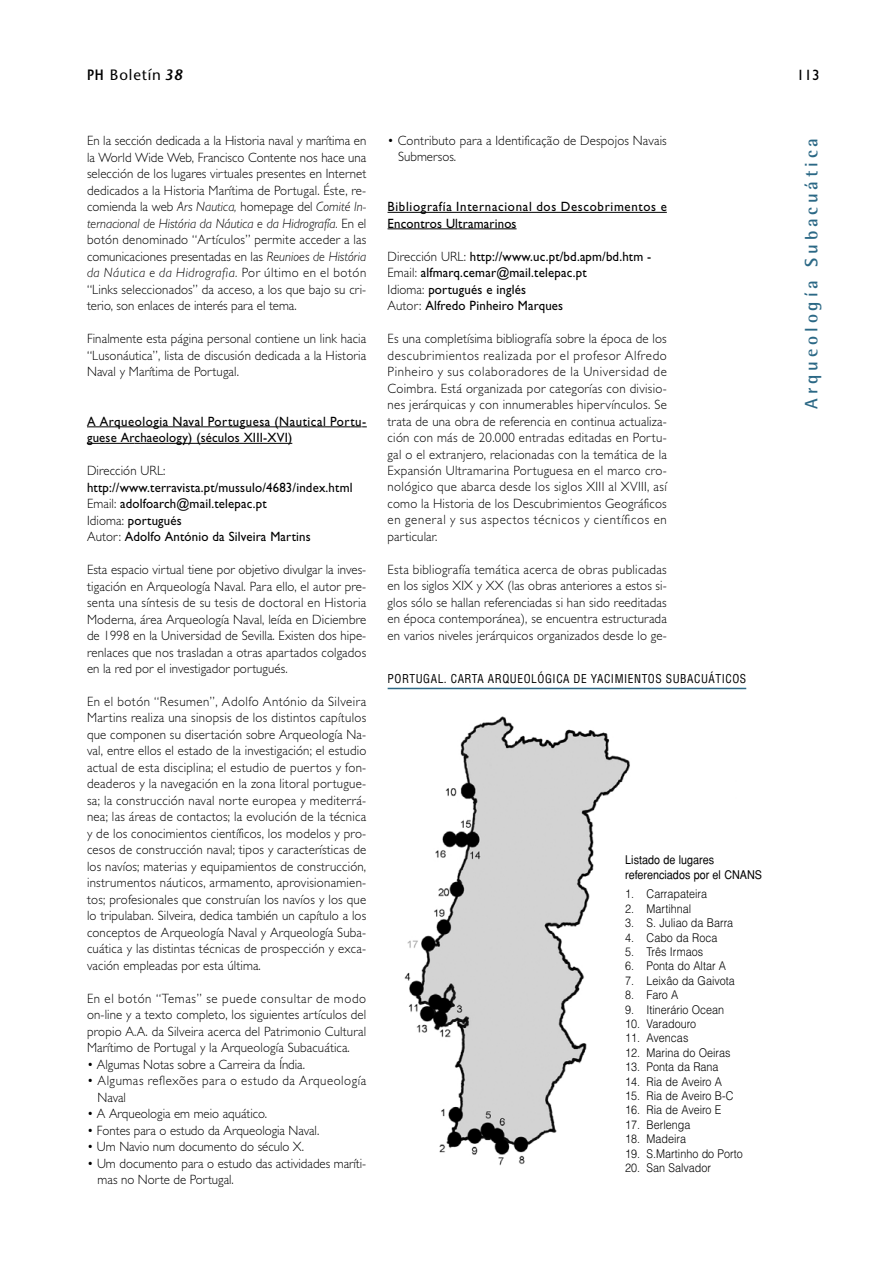
<style>
.page{position:relative;width:893px;height:1263px;background:#fff}
.page>*{position:absolute;margin:0;border:0;box-sizing:border-box;transform-origin:0 0}
.t1{font:700 18px "Rotis Semi Sans";letter-spacing:.215em;color:#2b6885}
.t2{font:15px "Stone Sans";letter-spacing:.055em;color:#000}
.t3{font:15px "Gill Sans";color:#000}
.t4{font:300 13.5px/16.5px "Gill Sans";letter-spacing:.01em;color:#000;text-align:justify;scale:.95 1}
.t5{font:13.5px/16.5px "Gill Sans";letter-spacing:.015em;color:#000;scale:.95 1}
.t6{font:13.5px/16.5px "Gill Sans";letter-spacing:.04em;color:#000;scale:.95 1}
.t7{font:13.5px/16.5px "Gill Sans";letter-spacing:.055em;color:#000;scale:.95 1}
.t8{font:300 13.5px/16.5px "Gill Sans";letter-spacing:.045em;color:#000;scale:.95 1}
.t9{font:300 12px "Helvetica";color:#000;scale:.9 1}
.t10{font:condensed 12px "Helvetica";letter-spacing:.05em;color:#000;scale:.95 1}
.t11{font:12px/15.5px "Helvetica";color:#000;scale:.9 1}
.s1{font-weight:600}
.s2{font-weight:600;font-style:italic}
.s3{font-style:italic}
.s4{font-weight:300}
</style>
<div class="page">
<svg style="left:87px;top:427px;width:27px;height:1px"></svg>
<hr style="left:114px;top:427px;width:74px;height:1px;background:#000">
<svg style="left:188px;top:427px;width:40px;height:1px"></svg>
<hr style="left:228px;top:427px;width:109px;height:1px;background:#000">
<svg style="left:337px;top:427px;width:30px;height:1px"></svg>
<hr style="left:87px;top:443px;width:47px;height:1px;background:#000">
<hr style="left:134px;top:443px;width:48px;height:1px;background:#000">
<hr style="left:182px;top:443px;width:110px;height:1px;background:#000">
<hr style="left:387px;top:212px;width:279px;height:1px;background:#000">
<hr style="left:387px;top:229px;width:43px;height:1px;background:#000">
<hr style="left:430px;top:229px;width:86px;height:1px;background:#000">
<img style="left:404px;top:716px;width:226px;height:450px">
<hr style="left:387px;top:688px;width:359px;height:1px;background:#2b6885">
<div style="left:623px;top:839px;width:155px;height:352px;background:#fff"></div>
<p class="t2" style="left:87px;top:69px;width:97px"><span class="s1">PH</span> Boletín <span class="s2">38</span></p>
<p class="t3" style="left:797px;top:69px;width:24px">113</p>
<p class="t4" style="left:87px;top:134px;width:295px">En la sección dedicada a la Historia naval y marítima en la World Wide Web, Francisco Contente nos hace una selección de los lugares virtuales presentes en Internet dedicados a la Historia Marítima de Portugal. Éste, re&shy;comienda la web <span class="s3">Ars Nautica,</span> homepage del <span class="s3">Comité In&shy;ternacional de História da Náutica e da Hidrografía.</span> En el botón denominado “Artículos” permite acceder a las comunicaciones presentadas en las <span class="s3">Reunioes de História da Náutica e da Hidrografia.</span> Por último en el botón “Links seleccionados” da acceso, a los que bajo su cri&shy;terio, son enlaces de interés para el tema.</p>
<p class="t4" style="left:87px;top:332px;width:295px">Finalmente esta página personal contiene un link hacia “Lusonáutica”, lista de discusión dedicada a la Historia Naval y Marítima de Portugal.</p>
<p class="t6" style="left:87px;top:414px;width:295px">A Arqueologia Naval Portuguesa (Nautical Portu&shy;guese Archaeology) (séculos XIII-XVI)</p>
<p class="t4" style="left:87px;top:464px;width:84px">Dirección URL:</p>
<p class="t5" style="left:87px;top:480px;width:281px">http://www.terravista.pt/mussulo/4683/index.html <span class="s4">Email:</span> adolfoarch@mail.telepac.pt<br><span class="s4">Idioma:</span> portugués<br><span class="s4">Autor:</span> Adolfo António da Silveira Martins</p>
<p class="t4" style="left:87px;top:563px;width:295px">Esta espacio virtual tiene por objetivo divulgar la inves&shy;tigación en Arqueología Naval. Para ello, el autor pre&shy;senta una síntesis de su tesis de doctoral en Historia Moderna, área Arqueología Naval, leída en Diciembre de 1998 en la Universidad de Sevilla. Existen dos hipe&shy;renlaces que nos trasladan a otras apartados colgados en la red por el investigador portugués.</p>
<p class="t4" style="left:87px;top:695px;width:295px">En el botón “Resumen”, Adolfo António da Silveira Martins realiza una sinopsis de los distintos capítulos que componen su disertación sobre Arqueología Na&shy;val, entre ellos el estado de la investigación; el estudio actual de esta disciplina; el estudio de puertos y fon&shy;deaderos y la navegación en la zona litoral portugue&shy;sa; la construcción naval norte europea y mediterrá&shy;nea; las áreas de contactos; la evolución de la técnica y de los conocimientos científicos, los modelos y pro&shy;cesos de construcción naval; tipos y características de los navíos; materias y equipamientos de construcción, instrumentos náuticos, armamento, aprovisionamien&shy;tos; profesionales que construían los navíos y los que lo tripulaban. Silveira, dedica también un capítulo a los conceptos de Arqueología Naval y Arqueología Suba&shy;cuática y las distintas técnicas de prospección y exca&shy;vación empleadas por esta última.</p>
<p class="t4" style="left:87px;top:992px;width:295px">En el botón “Temas” se puede consultar de modo on-line y a texto completo, los siguientes artículos del propio A.A. da Silveira acerca del Patrimonio Cultural Marítimo de Portugal y la Arqueología Subacuática.</p>
<p class="t4" style="left:87px;top:1058px;width:231px">• Algumas Notas sobre a Carreira da Índia.</p>
<p class="t8" style="left:98px;top:1074px;width:284px;text-indent:-11px">• Algumas reflexões para o estudo da Arqueología<br>Naval</p>
<p class="t4" style="left:87px;top:1107px;width:191px">• A Arqueologia em meio aquático.</p>
<p class="t4" style="left:87px;top:1124px;width:246px">• Fontes para o estudo da Arqueologia Naval.</p>
<p class="t4" style="left:87px;top:1140px;width:230px">• Um Navio num documento do século X.</p>
<p class="t4" style="left:98px;top:1157px;width:284px;text-indent:-11px">• Um documento para o estudo das actividades maríti&shy;mas no Norte de Portugal.</p>
<p class="t4" style="left:398px;top:134px;width:284px;text-indent:-11px">• Contributo para a Identificação de Despojos Navais<br>Submersos.</p>
<p class="t7" style="left:387px;top:200px;width:295px">Bibliografía Internacional dos Descobrimentos e<br>Encontros Ultramarinos</p>
<p class="t5" style="left:387px;top:249px;width:279px"><span class="s4">Dirección URL:</span> http://www.uc.pt/bd.apm/bd.htm - <span class="s4">Email:</span> alfmarq.cemar@mail.telepac.pt<br><span class="s4">Idioma:</span> portugués e inglés<br><span class="s4">Autor:</span> Alfredo Pinheiro Marques</p>
<p class="t4" style="left:387px;top:332px;width:295px">Es una completísima bibliografía sobre la época de los descubrimientos realizada por el profesor Alfredo Pinheiro y sus colaboradores de la Universidad de Coimbra. Está organizada por categorías con divisio&shy;nes jerárquicas y con innumerables hipervínculos. Se trata de una obra de referencia en continua actualiza&shy;ción con más de 20.000 entradas editadas en Portu&shy;gal o el extranjero, relacionadas con la temática de la Expansión Ultramarina Portuguesa en el marco cro&shy;nológico que abarca desde los siglos XIII al XVIII, así como la Historia de los Descubrimientos Geográficos en general y sus aspectos técnicos y científicos en particular.</p>
<p class="t4" style="left:387px;top:563px;width:295px">Esta bibliografía temática acerca de obras publicadas en los siglos XIX y XX (las obras anteriores a estos si&shy;glos sólo se hallan referenciadas si han sido reeditadas en época contemporánea), se encuentra estructurada en varios niveles jerárquicos organizados desde lo ge-</p>
<p class="t10" style="left:387px;top:675px;width:379px">PORTUGAL. CARTA ARQUEOLÓGICA DE YACIMIENTOS SUBACUÁTICOS</p>
<p class="t11" style="left:625px;top:853px;width:153px">Listado de lugares referenciados por el CNANS</p>
<p class="t9" style="left:625px;top:890px;width:92px">1. Carrapateira</p>
<p class="t9" style="left:625px;top:904px;width:75px">2. Martihnal</p>
<p class="t9" style="left:625px;top:919px;width:121px">3. S. Juliao da Barra</p>
<p class="t9" style="left:625px;top:933px;width:104px">4. Cabo da Roca</p>
<p class="t9" style="left:625px;top:947px;width:88px">5. Três Irmaos</p>
<p class="t9" style="left:625px;top:962px;width:113px">6. Ponta do Altar A</p>
<p class="t9" style="left:625px;top:976px;width:123px">7. Leixâo da Gaivota</p>
<p class="t9" style="left:625px;top:991px;width:61px">8. Faro A</p>
<p class="t9" style="left:625px;top:1005px;width:111px">9. Itinerário Ocean</p>
<p class="t9" style="left:625px;top:1019px;width:80px">10. Varadouro</p>
<p class="t9" style="left:625px;top:1034px;width:72px">11. Avencas</p>
<p class="t9" style="left:625px;top:1048px;width:118px">12. Marina do Oeiras</p>
<p class="t9" style="left:625px;top:1063px;width:105px">13. Ponta da Rana</p>
<p class="t9" style="left:625px;top:1077px;width:109px">14. Ria de Aveiro A</p>
<p class="t9" style="left:625px;top:1091px;width:122px">15. Ria de Aveiro B-C</p>
<p class="t9" style="left:625px;top:1106px;width:108px">16. Ria de Aveiro E</p>
<p class="t9" style="left:625px;top:1120px;width:74px">17. Berlenga</p>
<p class="t9" style="left:625px;top:1135px;width:69px">18. Madeira</p>
<p class="t9" style="left:625px;top:1149px;width:132px">19. S.Martinho do Porto</p>
<p class="t9" style="left:625px;top:1163px;width:97px">20. San Salvador</p>
<h1 class="t1" style="left:804px;top:409px;width:272px;rotate:-90deg">Arqueología Subacuática</h1>
</div>
